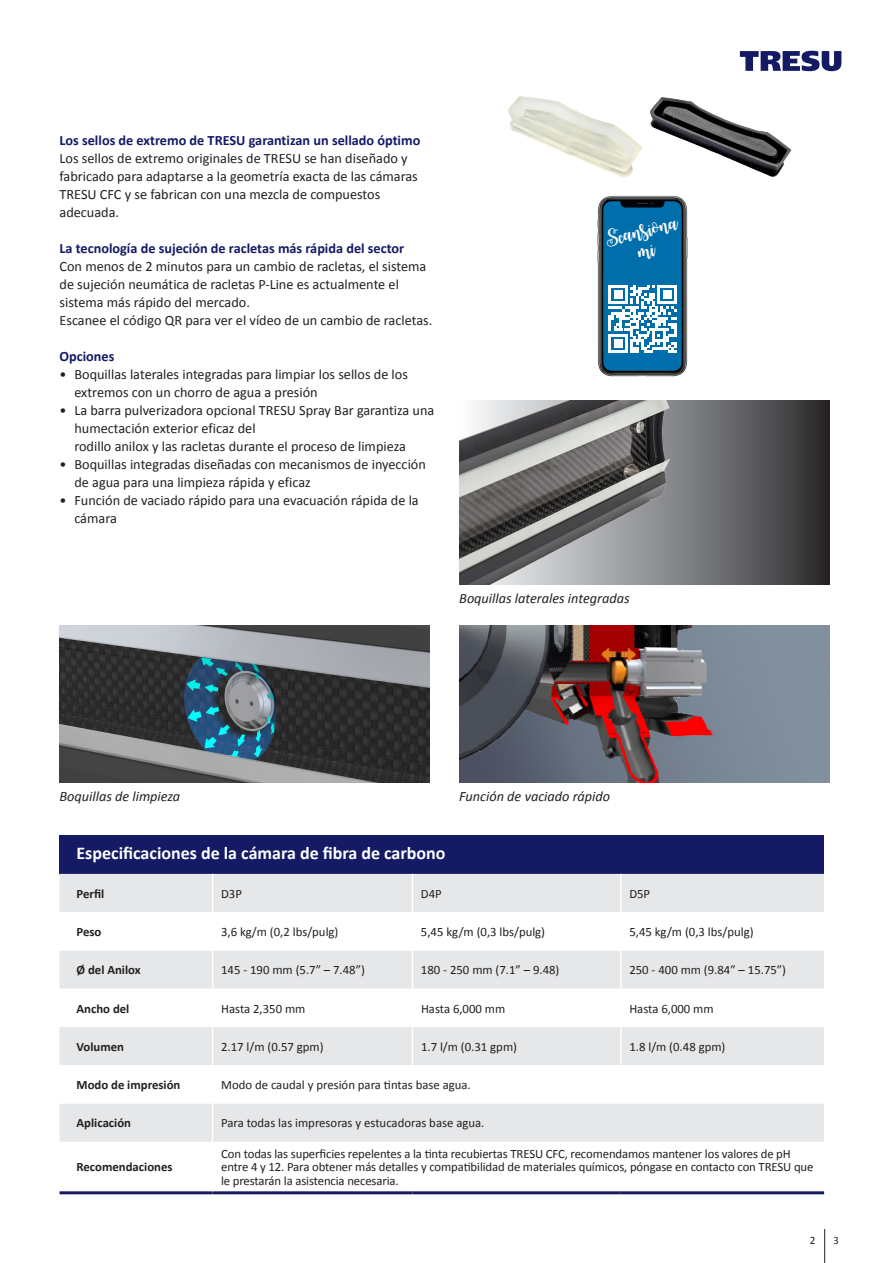
<style>
.page{position:relative;width:893px;height:1263px;background:#fff}
.page>*{position:absolute;margin:0;border:0;box-sizing:border-box;transform-origin:0 0}
.t1{font:700 18px "Calibri";color:#fff}
.TRESU_BRØD_9_5_SORT{font:16.5px "Watermelon Script Demo";color:#fff}
.TRESU_BILLED-TEKST_7{font:14.25px/18px "Calibri";color:#231f20}
.TRESU_BILLED-TEKST_7-2{font:700 14.25px "Calibri";color:#141b64}
.TRESU_BRØD_9_5_SORT-2{font:italic 14.25px "Calibri";color:#231f20}
.t2{font:12.75px/13.5px "Calibri";letter-spacing:-.01em;color:#231f20}
.t3{font:700 12.75px "Calibri";color:#231f20}
.t4{font:11.25px "Calibri";color:#231f20}
.t5{font:11.25px "Calibri";color:#231f20;scale:.93 1}
</style>
<div class="page">
<div style="left:60px;top:836px;width:764px;height:38px;background:#141b64"></div>
<div style="left:60px;top:874px;width:764px;height:38px;background:#e6e7e9"></div>
<svg style="left:60px;top:951px;width:764px;height:191px;fill:#e6e7e9"></svg>
<hr style="left:60px;top:1191px;width:153px;height:3px;background:#141b64">
<hr style="left:213px;top:1191px;width:199px;height:3px;background:#141b64">
<hr style="left:412px;top:1191px;width:209px;height:3px;background:#141b64">
<hr style="left:621px;top:1191px;width:203px;height:3px;background:#141b64">
<hr style="left:212px;top:874px;width:1px;height:38px;background:#fff">
<hr style="left:412px;top:874px;width:1px;height:38px;background:#fff">
<hr style="left:620px;top:874px;width:2px;height:38px;background:#fff">
<hr style="left:212px;top:950px;width:1px;height:39px;background:#fff">
<hr style="left:412px;top:950px;width:1px;height:39px;background:#fff">
<hr style="left:620px;top:950px;width:2px;height:39px;background:#fff">
<hr style="left:212px;top:989px;width:1px;height:38px;background:#fff">
<hr style="left:412px;top:989px;width:1px;height:38px;background:#fff">
<hr style="left:620px;top:989px;width:2px;height:38px;background:#fff">
<hr style="left:212px;top:1027px;width:1px;height:38px;background:#fff">
<hr style="left:412px;top:1027px;width:1px;height:38px;background:#fff">
<hr style="left:620px;top:1027px;width:2px;height:38px;background:#fff">
<hr style="left:212px;top:1065px;width:1px;height:38px;background:#fff">
<hr style="left:212px;top:1103px;width:1px;height:39px;background:#fff">
<img style="left:508px;top:96px;width:135px;height:81px">
<img style="left:650px;top:97px;width:141px;height:80px">
<img style="left:60px;top:626px;width:369px;height:157px">
<img style="left:459px;top:401px;width:370px;height:184px">
<img style="left:459px;top:626px;width:370px;height:157px">
<img style="left:597px;top:195px;width:91px;height:182px">
<svg style="left:608px;top:285px;width:69px;height:68px"></svg>
<hr style="left:608px;top:350px;width:20px;height:3px;background:#fff">
<div style="left:614px;top:339px;width:8px;height:8px;background:#fff"></div>
<hr style="left:824px;top:1229px;width:1px;height:34px;background:#231f20">
<svg style="left:740px;top:51px;width:101px;height:20px"></svg>
<svg style="left:637px;top:244px;width:20px;height:17px"></svg>
<p class="TRESU_BILLED-TEKST_7-2" style="left:60px;top:130px;width:362px">Los sellos de extremo de TRESU garantizan un sellado óptimo</p>
<p class="TRESU_BILLED-TEKST_7" style="left:60px;top:148px;width:360px">Los sellos de extremo originales de TRESU se han diseñado y fabricado para adaptarse a la geometría exacta de las cámaras TRESU CFC y se fabrican con una mezcla de compuestos adecuada.</p>
<p class="TRESU_BILLED-TEKST_7-2" style="left:60px;top:238px;width:346px">La tecnología de sujeción de racletas más rápida del sector</p>
<p class="TRESU_BILLED-TEKST_7" style="left:60px;top:256px;width:368px">Con menos de 2 minutos para un cambio de racletas, el sistema de sujeción neumática de racletas P-Line es actualmente el sistema más rápido del mercado.</p>
<p class="TRESU_BILLED-TEKST_7" style="left:60px;top:310px;width:374px">Escanee el código QR para ver el vídeo de un cambio de racletas.</p>
<p class="TRESU_BILLED-TEKST_7-2" style="left:60px;top:346px;width:56px">Opciones</p>
<p class="TRESU_BILLED-TEKST_7" style="left:74px;top:365px;width:335px;text-indent:-15px">• Boquillas laterales integradas para limpiar los sellos de los extremos con un chorro de agua a presión</p>
<p class="TRESU_BILLED-TEKST_7" style="left:74px;top:401px;width:361px;text-indent:-15px">• La barra pulverizadora opcional TRESU Spray Bar garantiza una humectación exterior eficaz del<br>rodillo anilox y las racletas durante el proceso de limpieza</p>
<p class="TRESU_BILLED-TEKST_7" style="left:74px;top:455px;width:353px;text-indent:-15px">• Boquillas integradas diseñadas con mecanismos de inyección de agua para una limpieza rápida y eficaz</p>
<p class="TRESU_BILLED-TEKST_7" style="left:74px;top:491px;width:346px;text-indent:-15px">• Función de vaciado rápido para una evacuación rápida de la cámara</p>
<p class="TRESU_BRØD_9_5_SORT" style="left:604px;top:230px;width:75px;rotate:-14deg">Scansiona</p>
<p class="TRESU_BRØD_9_5_SORT-2" style="left:459px;top:588px;width:172px">Boquillas laterales integradas</p>
<p class="TRESU_BRØD_9_5_SORT-2" style="left:60px;top:787px;width:122px">Boquillas de limpieza</p>
<p class="TRESU_BRØD_9_5_SORT-2" style="left:459px;top:787px;width:152px">Función de vaciado rápido</p>
<p class="t1" style="left:77px;top:840px;width:371px">Especificaciones de la cámara de fibra de carbono</p>
<p class="t3" style="left:77px;top:884px;width:29px">Perfil</p>
<p class="t2" style="left:221px;top:886px;width:22px">D3P</p>
<p class="t2" style="left:421px;top:886px;width:22px">D4P</p>
<p class="t2" style="left:629px;top:886px;width:22px">D5P</p>
<p class="t3" style="left:77px;top:923px;width:26px">Peso</p>
<p class="t2" style="left:221px;top:925px;width:119px">3,6 kg/m (0,2 lbs/pulg)</p>
<p class="t2" style="left:421px;top:925px;width:126px">5,45 kg/m (0,3 lbs/pulg)</p>
<p class="t2" style="left:629px;top:925px;width:126px">5,45 kg/m (0,3 lbs/pulg)</p>
<p class="t3" style="left:77px;top:961px;width:66px">Ø del Anilox</p>
<p class="t2" style="left:221px;top:963px;width:145px">145 - 190 mm (5.7” – 7.48”)</p>
<p class="t2" style="left:421px;top:963px;width:140px">180 - 250 mm (7.1” – 9.48)</p>
<p class="t2" style="left:629px;top:963px;width:158px">250 - 400 mm (9.84” – 15.75”)</p>
<p class="t3" style="left:77px;top:999px;width:54px">Ancho del</p>
<p class="t2" style="left:221px;top:1001px;width:86px">Hasta 2,350 mm</p>
<p class="t2" style="left:421px;top:1001px;width:86px">Hasta 6,000 mm</p>
<p class="t2" style="left:629px;top:1001px;width:86px">Hasta 6,000 mm</p>
<p class="t3" style="left:77px;top:1038px;width:49px">Volumen</p>
<p class="t2" style="left:221px;top:1039px;width:104px">2.17 l/m (0.57 gpm)</p>
<p class="t2" style="left:421px;top:1039px;width:98px">1.7 l/m (0.31 gpm)</p>
<p class="t2" style="left:629px;top:1039px;width:98px">1.8 l/m (0.48 gpm)</p>
<p class="t3" style="left:77px;top:1076px;width:105px">Modo de impresión</p>
<p class="t2" style="left:221px;top:1078px;width:251px">Modo de caudal y presión para tintas base agua.</p>
<p class="t3" style="left:77px;top:1114px;width:56px">Aplicación</p>
<p class="t2" style="left:221px;top:1116px;width:265px">Para todas las impresoras y estucadoras base agua.</p>
<p class="t3" style="left:77px;top:1158px;width:97px">Recomendaciones</p>
<p class="t2" style="left:221px;top:1146px;width:594px">Con todas las superficies repelentes a la tinta recubiertas TRESU CFC, recomendamos mantener los valores de pH entre 4 y 12. Para obtener más detalles y compatibilidad de materiales químicos, póngase en contacto con TRESU que le prestarán la asistencia necesaria.</p>
<p class="t4" style="left:810px;top:1233px;width:7px">2</p>
<p class="t5" style="left:833px;top:1233px;width:7px">3</p>
</div>
